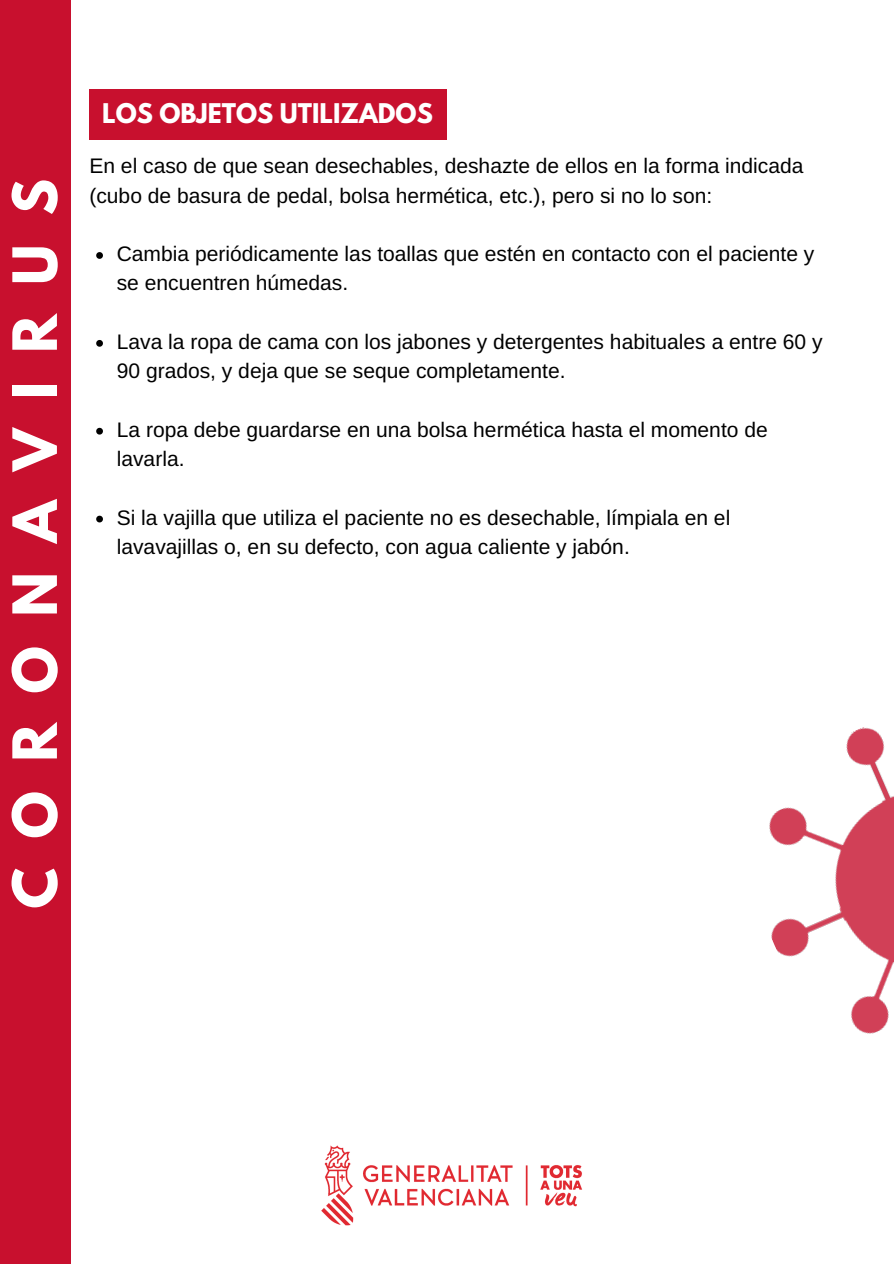
<style>
.page{position:relative;width:894px;height:1264px;background:#fff}
.page>*{position:absolute;margin:0;border:0;box-sizing:border-box;transform-origin:0 0}
.t1{font:700 54px "League Spartan";letter-spacing:.545em;color:#fff}
.t2{font:700 24px "League Spartan";color:#fff}
.t3{font:21px/29.2px "Arimo";color:#000}
</style>
<div class="page">
<div style="left:0;top:0;width:71px;height:1263px;background:#c8102e"></div>
<img style="left:769px;top:727px;width:124px;height:307px">
<div style="left:89px;top:89px;width:358px;height:51px;background:#c8102e"></div>
<svg style="left:96px;top:252px;width:7px;height:7px"></svg>
<svg style="left:96px;top:340px;width:7px;height:7px"></svg>
<svg style="left:96px;top:428px;width:7px;height:6px"></svg>
<svg style="left:96px;top:515px;width:7px;height:7px"></svg>
<img style="left:321px;top:1145px;width:262px;height:81px">
<h1 class="t1" style="left:8px;top:908px;width:731px;rotate:-90deg">CORONAVIRUS</h1>
<p class="t2" style="left:102px;top:102px;width:332px">LOS OBJETOS UTILIZADOS</p>
<p class="t3" style="left:89px;top:151px;width:715px">En el caso de que sean desechables, deshazte de ellos en la forma indicada (cubo de basura de pedal, bolsa hermética, etc.), pero si no lo son:</p>
<p class="t3" style="left:117px;top:239px;width:699px">Cambia periódicamente las toallas que estén en contacto con el paciente y se encuentren húmedas.</p>
<p class="t3" style="left:117px;top:327px;width:707px">Lava la ropa de cama con los jabones y detergentes habituales a entre 60 y<br>90 grados, y deja que se seque completamente.</p>
<p class="t3" style="left:117px;top:415px;width:652px">La ropa debe guardarse en una bolsa hermética hasta el momento de lavarla.</p>
<p class="t3" style="left:117px;top:503px;width:615px">Si la vajilla que utiliza el paciente no es desechable, límpiala en el lavavajillas o, en su defecto, con agua caliente y jabón.</p>
</div>
